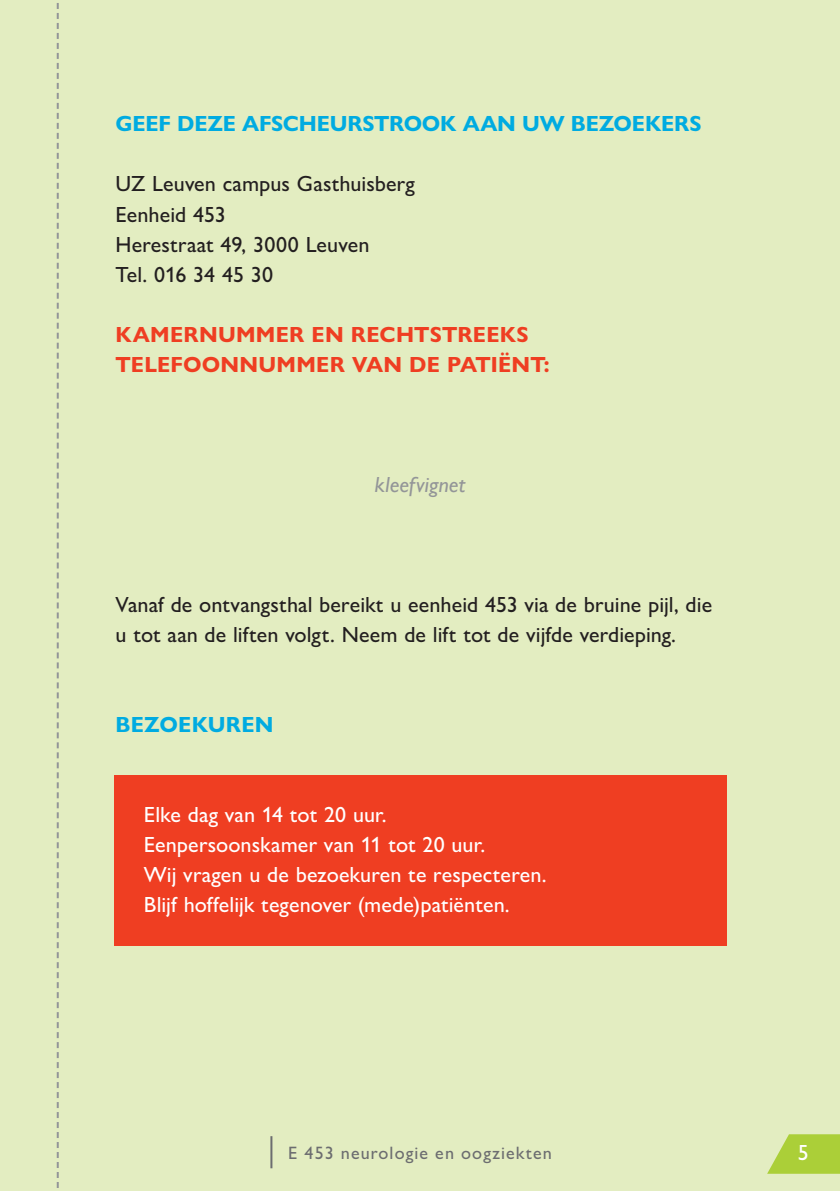
<style>
.page{position:relative;width:840px;height:1191px;background:#fff}
.page>*{position:absolute;margin:0;border:0;box-sizing:border-box;transform-origin:0 0}
.t1{font:500 22px/30px "Gill Sans Nova";letter-spacing:.005em;color:#231f20}
.t2{font:500 22px/30px "Gill Sans Nova";letter-spacing:.005em;color:#fff}
.t3{font:700 22px/30px "Gill Sans Nova";letter-spacing:.01em;color:#ef3e22}
.t4{font:700 22px "Gill Sans Nova";letter-spacing:-.01em;color:#00abe1}
.t5{font:italic 500 22px "Gill Sans Nova";color:#939598}
.t6{font:700 22px "Gill Sans Nova";letter-spacing:.01em;color:#00abe1}
.t7{font:500 18px "Gill Sans Nova";letter-spacing:.06em;color:#6c6d70}
</style>
<div class="page">
<div style="left:0;top:0;width:839px;height:1191px;background:#e3edc1"></div>
<hr style="left:270px;top:1136px;width:2px;height:32px;background:#6c6d70">
<svg style="left:767px;top:1134px;width:72px;height:39px"></svg>
<div style="left:113px;top:775px;width:613px;height:170px;background:#ef3e22"></div>
<svg style="left:57px;top:3px;width:2px;height:1185px"></svg>
<p class="t4" style="left:115px;top:110px;width:587px">GEEF DEZE AFSCHEURSTROOK AAN UW BEZOEKERS</p>
<p class="t1" style="left:115px;top:169px;width:301px">UZ Leuven campus Gasthuisberg<br>Eenheid 453<br>Herestraat 49, 3000 Leuven<br>Tel. 016 34 45 30</p>
<p class="t3" style="left:115px;top:319px;width:435px">KAMERNUMMER EN RECHTSTREEKS<br>TELEFOONNUMMER VAN DE PATIËNT:</p>
<p class="t5" style="left:374px;top:471px;width:93px">kleefvignet</p>
<p class="t1" style="left:115px;top:589px;width:598px">Vanaf de ontvangsthal bereikt u eenheid 453 via de bruine pijl, die u tot aan de liften volgt. Neem de lift tot de vijfde verdieping.</p>
<p class="t6" style="left:115px;top:710px;width:160px">BEZOEKUREN</p>
<p class="t2" style="left:144px;top:799px;width:404px">Elke dag van 14 tot 20 uur.<br>Eenpersoonskamer van 11 tot 20 uur.<br>Wij vragen u de bezoekuren te respecteren.<br>Blijf hoffelijk tegenover (mede)patiënten.</p>
<p class="t7" style="left:288px;top:1141px;width:265px">E 453 neurologie en oogziekten</p>
<p class="t2" style="left:797px;top:1137px;width:12px">5</p>
</div>
